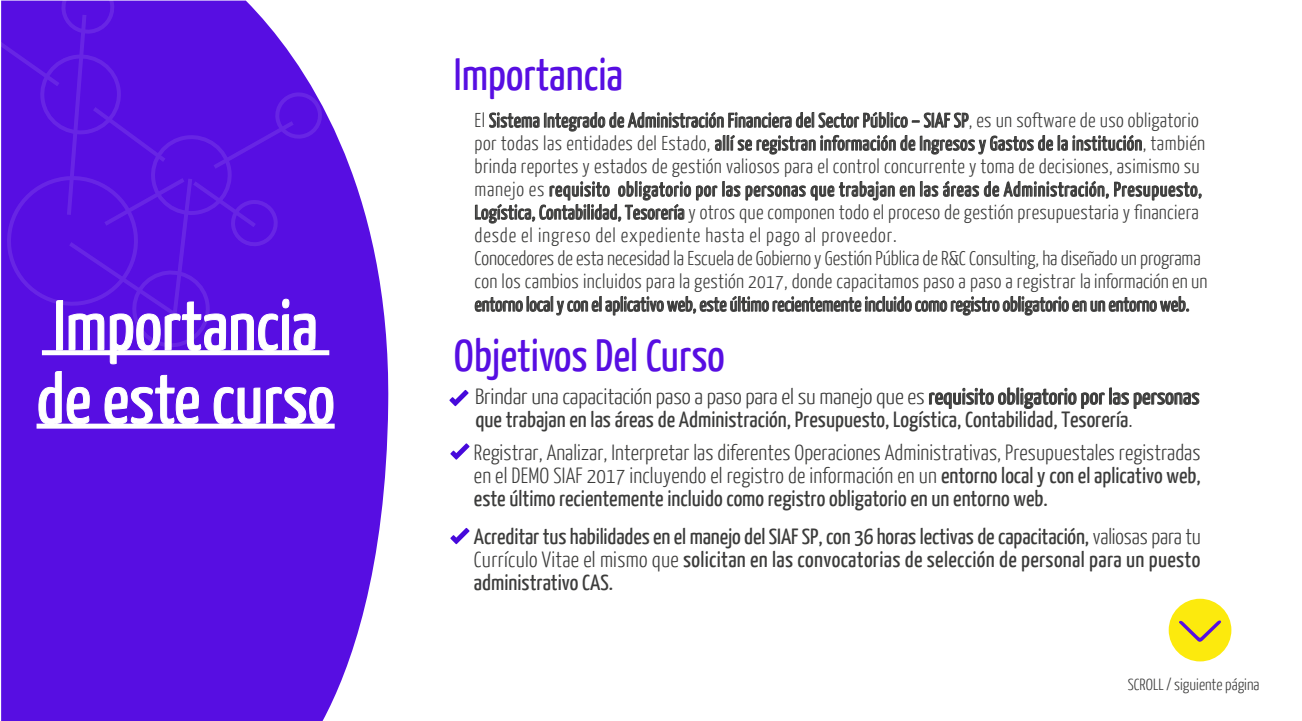
<style>
.page{position:relative;width:1302px;height:721px;background:#fff}
.page>*{position:absolute;margin:0;border:0;box-sizing:border-box;transform-origin:0 0}
.t1{font:70.6px/73.4px "Yanone Kaffeesatz";color:#fff;scale:1.04 1}
.t2{font:45.2px "Yanone Kaffeesatz";color:#570ee2;scale:1.04 1}
.t3{font:22px/23px "Yanone Kaffeesatz";color:#3c3c3b;scale:1.07 1}
.t4{font:300 22px/23px "Yanone Kaffeesatz";letter-spacing:.01em;color:#3c3c3b;text-align:justify}
.t5{font:300 20px/23px "Yanone Kaffeesatz";letter-spacing:.015em;color:#3c3c3b}
.t6{font:20px "Yanone Kaffeesatz";color:#3c3c3b}
.t7{font:300 16.2px "Yanone Kaffeesatz";color:#3c3c3b}
.s1{font-weight:400}
.s2{font-weight:300}
</style>
<div class="page">
<svg style="left:1px;top:105px;width:388px;height:616px;background:#6623e4"></svg>
<div style="left:42px;top:350px;width:287px;height:5px;background:#fff"></div>
<svg style="left:38px;top:371px;width:52px;height:53px;background:#6d2ee5"></svg>
<svg style="left:104px;top:374px;width:95px;height:50px;background:#6d2de5"></svg>
<svg style="left:213px;top:386px;width:121px;height:38px;background:#7032e6"></svg>
<div style="left:37px;top:424px;width:298px;height:5px;background:#fff"></div>
<svg style="left:1px;top:0;width:321px;height:365px;background:#621ee3"></svg>
<div style="left:1169px;top:599px;width:62px;height:62px;background:#fcea0d;border-radius:50%"></div>
<svg style="left:1179px;top:620px;width:42px;height:22px"></svg>
<svg style="left:489px;top:112px;width:653px;height:43px"></svg>
<svg style="left:475px;top:181px;width:727px;height:43px"></svg>
<svg style="left:475px;top:296px;width:714px;height:20px"></svg>
<svg style="left:929px;top:387px;width:270px;height:22px"></svg>
<svg style="left:449px;top:390px;width:20px;height:16px"></svg>
<svg style="left:450px;top:443px;width:19px;height:17px"></svg>
<svg style="left:450px;top:528px;width:19px;height:16px"></svg>
<h1 class="t1" style="left:37px;top:287px;width:288px">Importancia de este curso</h1>
<h2 class="t2" style="left:454px;top:47px;width:164px">Importancia</h2>
<p class="t5" style="left:475px;top:108px;width:734px">El <span class="s1">Sistema Integrado de Administración Financiera del Sector Público – SIAF SP</span>, es un software de uso obligatorio por todas las entidades del Estado, <span class="s1">allí se registran información de Ingresos y Gastos de la institución</span>, también brinda reportes y estados de gestión valiosos para el control concurrente y toma de decisiones, asimismo su manejo es <span class="s1">requisito obligatorio por las personas que trabajan en las áreas de Administración, Presupuesto, Logística, Contabilidad, Tesorería</span> y otros que componen todo el proceso de gestión presupuestaria y financiera desde el ingreso del expediente hasta el pago al proveedor.<br>Conocedores de esta necesidad la Escuela de Gobierno y Gestión Pública de R&amp;C Consulting, ha diseñado un programa con los cambios incluidos para la gestión 2017, donde capacitamos paso a paso a registrar la información en un</p>
<p class="t6" style="left:475px;top:292px;width:716px">entorno local y con el aplicativo web, este último recientemente incluido como registro obligatorio en un entorno web.</p>
<h2 class="t2" style="left:454px;top:328px;width:262px">Objetivos Del Curso</h2>
<p class="t3" style="left:475px;top:384px;width:678px"><span class="s2">Brindar una capacitación paso a paso para el su manejo que es</span> requisito obligatorio por las personas que trabajan en las áreas de Administración, Presupuesto, Logística, Contabilidad, Tesorería<span class="s2">.</span></p>
<p class="t4" style="left:474px;top:440px;width:728px">Registrar, Analizar, Interpretar las diferentes Operaciones Administrativas, Presupuestales registradas en el DEMO SIAF 2017 incluyendo el registro de información en un <span class="s1">entorno local y con el aplicativo web, este último recientemente incluido como registro obligatorio en un entorno web.</span></p>
<p class="t3" style="left:474px;top:524px;width:681px;text-align:justify">Acreditar tus habilidades en el manejo del SIAF SP, con 36 horas lectivas de capacitación, <span class="s2">valiosas para tu Currículo Vitae el mismo que</span> solicitan en las convocatorias de selección de personal para un puesto administrativo CAS.</p>
<p class="t7" style="left:1128px;top:674px;width:133px">SCROLL / siguiente página</p>
</div>
